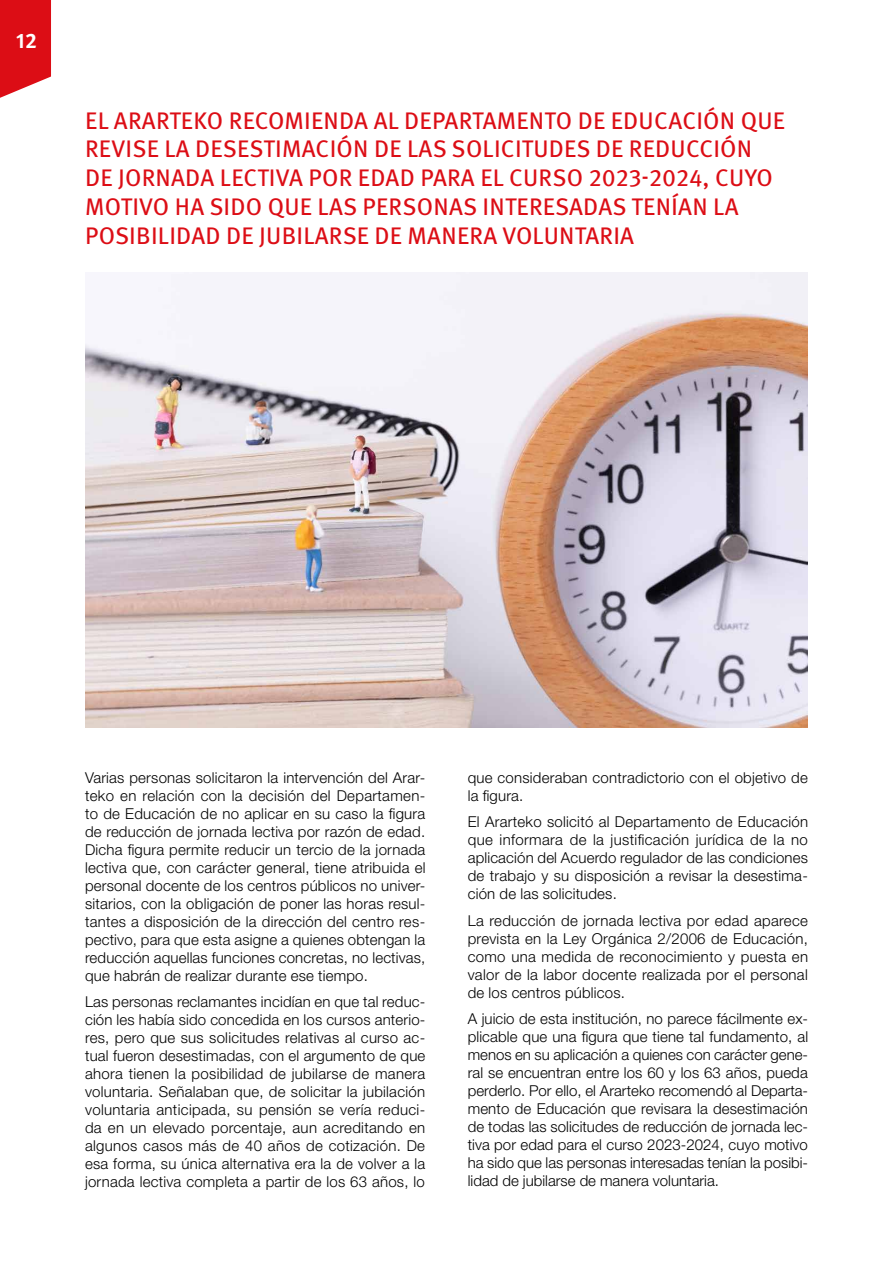
<style>
.page{position:relative;width:893px;height:1263px;background:#fff}
.page>*{position:absolute;margin:0;border:0;box-sizing:border-box;transform-origin:0 0}
._02_LADILLA_02{font:24px/28.8px "Meta Pro";letter-spacing:.01em;color:#dc0d15}
.t1{font:700 21px "Meta Pro";color:#fff}
._00_TEXTO_GENERAL{font:300 15px/18px "Helvetica Neue LT Std";letter-spacing:.015em;color:#000;text-align:justify}
</style>
<div class="page">
<svg style="left:0;top:0;width:51px;height:98px;background:#df272e"></svg>
<hr style="left:892px;top:0;width:1px;height:1263px;background:#e6ecf0">
<img style="left:85px;top:272px;width:723px;height:455px">
<h2 class="t1" style="left:16px;top:24px;width:22px">12</h2>
<p class="_02_LADILLA_02" style="left:85px;top:104px;width:701px">EL ARARTEKO RECOMIENDA AL DEPARTAMENTO DE EDUCACIÓN QUE REVISE LA DESESTIMACIÓN DE LAS SOLICITUDES DE REDUCCIÓN DE JORNADA LECTIVA POR EDAD PARA EL CURSO 2023-2024, CUYO MOTIVO HA SIDO QUE LAS PERSONAS INTERESADAS TENÍAN LA POSIBILIDAD DE JUBILARSE DE MANERA VOLUNTARIA</p>
<p class="_00_TEXTO_GENERAL" style="left:85px;top:768px;width:342px">Varias personas solicitaron la intervención del Arar&shy;teko en relación con la decisión del Departamen&shy;to de Educación de no aplicar en su caso la figura de reducción de jornada lectiva por razón de edad.<br>Dicha figura permite reducir un tercio de la jornada lectiva que, con carácter general, tiene atribuida el personal docente de los centros públicos no univer&shy;sitarios, con la obligación de poner las horas resul&shy;tantes a disposición de la dirección del centro res&shy;pectivo, para que esta asigne a quienes obtengan la reducción aquellas funciones concretas, no lectivas, que habrán de realizar durante ese tiempo.</p>
<p class="_00_TEXTO_GENERAL" style="left:85px;top:992px;width:342px">Las personas reclamantes incidían en que tal reduc&shy;ción les había sido concedida en los cursos anterio&shy;res, pero que sus solicitudes relativas al curso ac&shy;tual fueron desestimadas, con el argumento de que ahora tienen la posibilidad de jubilarse de manera voluntaria. Señalaban que, de solicitar la jubilación voluntaria anticipada, su pensión se vería reduci&shy;da en un elevado porcentaje, aun acreditando en algunos casos más de 40 años de cotización. De esa forma, su única alternativa era la de volver a la jornada lectiva completa a partir de los 63 años, lo</p>
<p class="_00_TEXTO_GENERAL" style="left:468px;top:768px;width:342px">que consideraban contradictorio con el objetivo de la figura.</p>
<p class="_00_TEXTO_GENERAL" style="left:468px;top:812px;width:342px">El Ararteko solicitó al Departamento de Educación que informara de la justificación jurídica de la no aplicación del Acuerdo regulador de las condiciones de trabajo y su disposición a revisar la desestima&shy;ción de las solicitudes.</p>
<p class="_00_TEXTO_GENERAL" style="left:468px;top:911px;width:342px">La reducción de jornada lectiva por edad aparece prevista en la Ley Orgánica 2/2006 de Educación, como una medida de reconocimiento y puesta en valor de la labor docente realizada por el personal de los centros públicos.</p>
<p class="_00_TEXTO_GENERAL" style="left:468px;top:1009px;width:342px">A juicio de esta institución, no parece fácilmente ex&shy;plicable que una figura que tiene tal fundamento, al menos en su aplicación a quienes con carácter gene&shy;ral se encuentran entre los 60 y los 63 años, pueda perderlo. Por ello, el Ararteko recomendó al Departa&shy;mento de Educación que revisara la desestimación de todas las solicitudes de reducción de jornada lec&shy;tiva por edad para el curso 2023-2024, cuyo motivo ha sido que las personas interesadas tenían la posibi&shy;lidad de jubilarse de manera voluntaria.</p>
</div>
